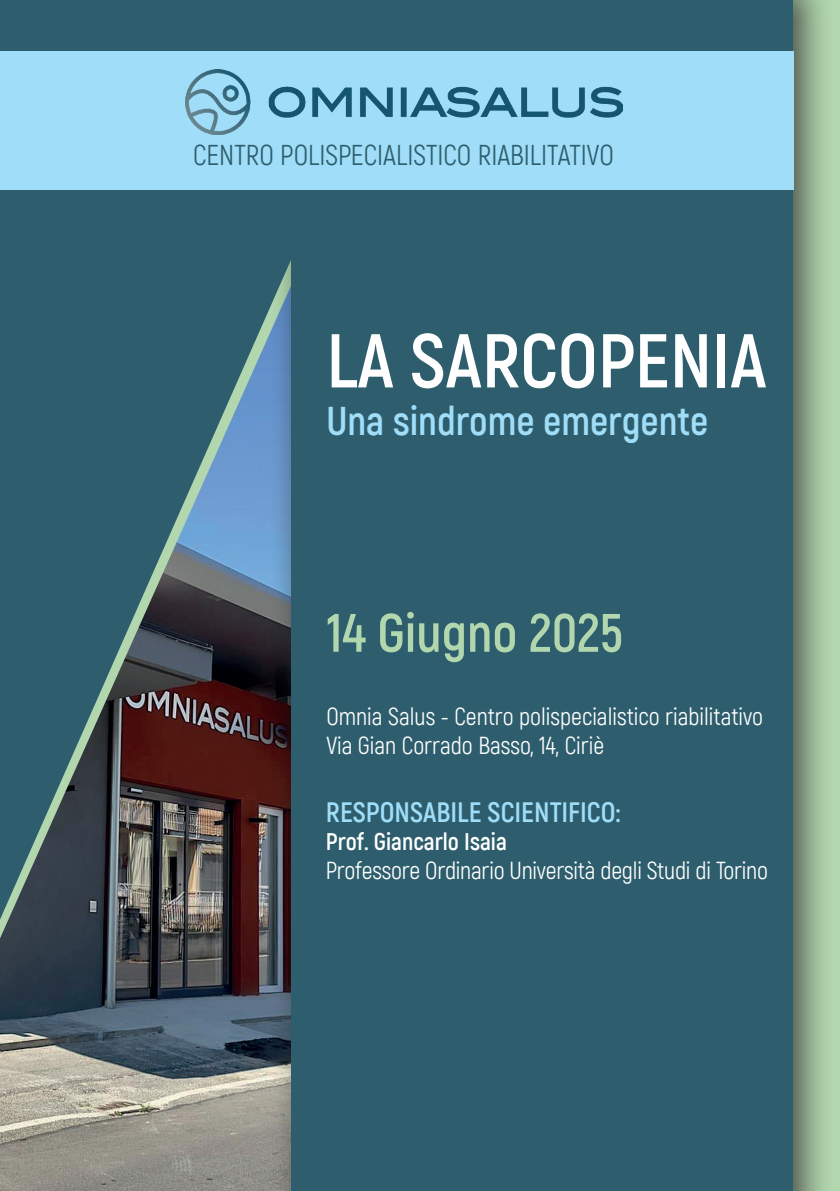
<style>
.page{position:relative;width:840px;height:1191px;background:#fff}
.page>*{position:absolute;margin:0;border:0;box-sizing:border-box;transform-origin:0 0}
.t1{font:700 76px "Akrobat";color:#fff}
.t2{font:700 54px "Akrobat";color:#b2d7af}
.t3{font:700 40px "Akrobat";color:#9fddf8}
.t4{font:28px "Akrobat";color:#2e5e6d}
.t5{font:700 28px "Akrobat";color:#9fddf8}
.t6{font:24px/28.8px "Akrobat";color:#fff}
.t7{font:700 24px "Akrobat";color:#fff}
</style>
<div class="page">
<img style="left:0;top:938px;width:269px;height:253px">
<svg style="left:0;top:919px;width:269px;height:19px;background:#3e3e42"></svg>
<div style="left:792px;top:0;width:47px;height:1191px;background:#b2d7af"></div>
<div style="left:269px;top:0;width:565px;height:1191px;background:#231f20;opacity:.75"></div>
<div style="left:291px;top:0;width:501px;height:1191px;background:#2e5e6d"></div>
<svg style="left:0;top:0;width:405px;height:919px;fill:#2e5e6d"></svg>
<div style="left:0;top:51px;width:792px;height:138px;background:#9fddf8"></div>
<img style="left:185px;top:69px;width:436px;height:65px">
<p class="t4" style="left:193px;top:138px;width:422px">CENTRO POLISPECIALISTICO RIABILITATIVO</p>
<h1 class="t1" style="left:326px;top:313px;width:441px">LA SARCOPENIA</h1>
<h3 class="t3" style="left:326px;top:396px;width:383px">Una sindrome emergente</h3>
<h2 class="t2" style="left:326px;top:599px;width:298px">14 Giugno 2025</h2>
<p class="t6" style="left:326px;top:702px;width:438px">Omnia Salus - Centro polispecialistico riabilitativo<br>Via Gian Corrado Basso, 14, Ciriè</p>
<p class="t5" style="left:326px;top:794px;width:296px">RESPONSABILE SCIENTIFICO:</p>
<p class="t7" style="left:326px;top:827px;width:182px">Prof. Giancarlo Isaia</p>
<p class="t6" style="left:326px;top:856px;width:443px">Professore Ordinario Università degli Studi di Torino</p>
</div>
